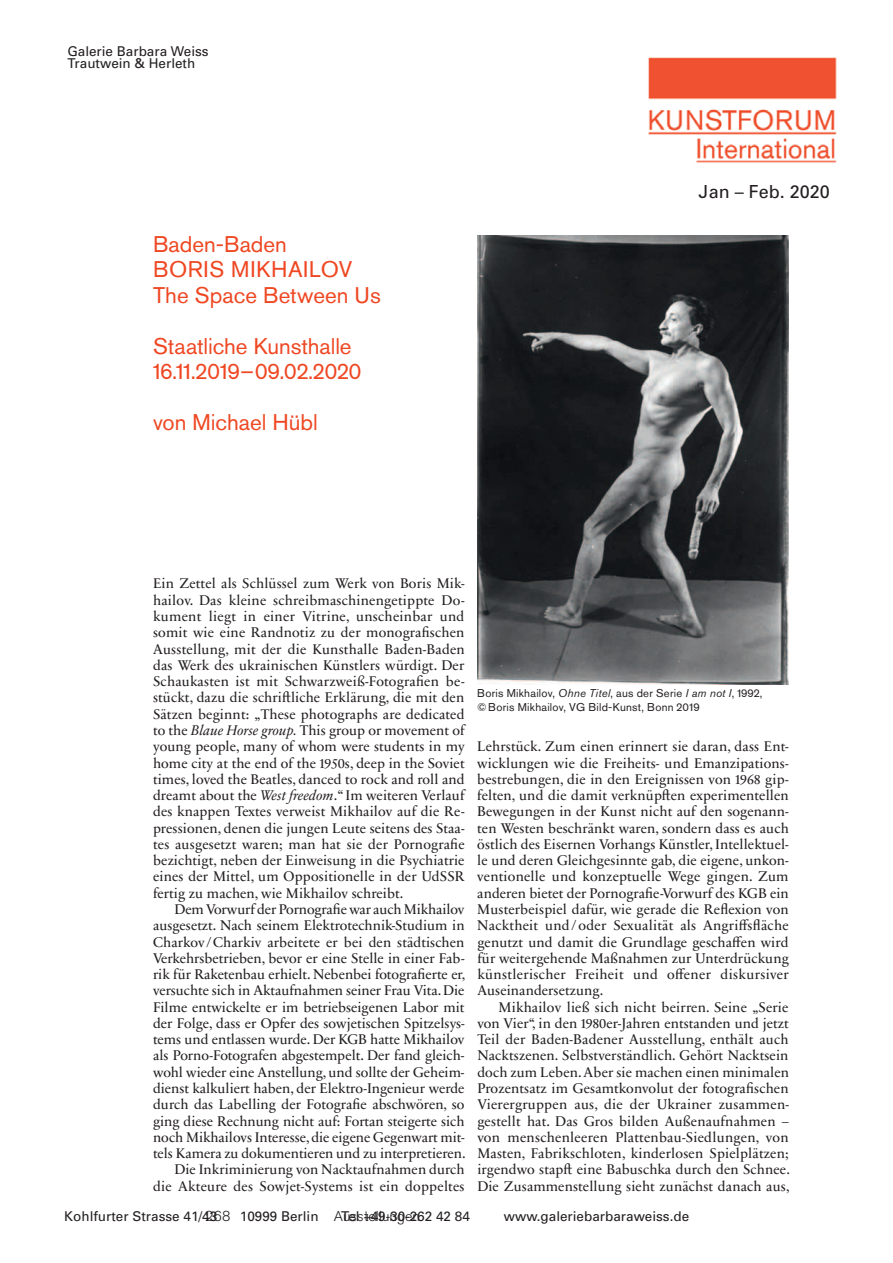
<style>
.page{position:relative;width:893px;height:1263px;background:#fff}
.page>*{position:absolute;margin:0;border:0;box-sizing:border-box;transform-origin:0 0}
.t1{font:22.5px/25.5px "Akzidenz Grotesk Pro";color:#ef4722}
.t2{font:18px "Univers";color:#231f20}
.t3{font:14.25px "Sabon Next LT Pro";letter-spacing:.005em;color:#231f20}
.t4{font:14.25px "Sabon Next LT Pro";letter-spacing:.025em;color:#231f20}
.t5{font:300 14.25px "Akzidenz Grotesk Pro";letter-spacing:.01em;color:#231f20}
.t6{font:13.5px "Univers";color:#231f20}
.t7{font:11.25px/13.5px "Akzidenz Grotesk Pro";letter-spacing:.025em;color:#231f20}
.s1{font-style:italic}
</style>
<div class="page">
<img style="left:648px;top:57px;width:189px;height:106px">
<img style="left:477px;top:236px;width:312px;height:449px">
<p class="t6" style="left:67px;top:43px;width:143px">Galerie Barbara Weiss</p>
<p class="t6" style="left:68px;top:56px;width:129px">Trautwein &amp; Herleth</p>
<p class="t1" style="left:153px;top:231px;width:229px">Baden-Baden<br>BORIS MIKHAILOV<br>The Space Between Us</p>
<p class="t1" style="left:153px;top:333px;width:210px">Staatliche Kunsthalle<br>16.11.2019 – 09.02.2020</p>
<p class="t1" style="left:153px;top:409px;width:166px">von Michael Hübl</p>
<p class="t2" style="left:699px;top:181px;width:133px">Jan – Feb. 2020</p>
<p class="t3" style="left:153px;top:573px;width:313px">Ein Zettel als Schlüssel zum Werk von Boris Mik-</p>
<p class="t3" style="left:153px;top:589px;width:313px">hailov. Das kleine schreibmaschinengetippte Do-</p>
<p class="t3" style="left:153px;top:605px;width:313px">kument liegt in einer Vitrine, unscheinbar und</p>
<p class="t3" style="left:153px;top:621px;width:313px">somit wie eine Randnotiz zu der monografischen</p>
<p class="t3" style="left:153px;top:638px;width:313px">Ausstellung, mit der die Kunsthalle Baden-Baden</p>
<p class="t3" style="left:153px;top:654px;width:313px">das Werk des ukrainischen Künstlers würdigt. Der</p>
<p class="t3" style="left:153px;top:670px;width:313px">Schaukasten ist mit Schwarzweiß-Fotografien be-</p>
<p class="t3" style="left:153px;top:687px;width:313px">stückt, dazu die schriftliche Erklärung, die mit den</p>
<p class="t3" style="left:153px;top:703px;width:313px">Sätzen beginnt: „These photographs are dedicated</p>
<p class="t3" style="left:153px;top:719px;width:313px">to the <span class="s1">Blaue Horse group.</span> This group or movement of</p>
<p class="t3" style="left:153px;top:735px;width:313px">young people, many of whom were students in my</p>
<p class="t3" style="left:153px;top:752px;width:313px">home city at the end of the 1950s, deep in the Soviet</p>
<p class="t3" style="left:153px;top:768px;width:313px">times, loved the Beatles, danced to rock and roll and</p>
<p class="t3" style="left:153px;top:784px;width:313px">dreamt about the <span class="s1">West freedom</span>.“ Im weiteren Verlauf</p>
<p class="t3" style="left:153px;top:800px;width:313px">des knappen Textes verweist Mikhailov auf die Re-</p>
<p class="t3" style="left:153px;top:817px;width:313px">pressionen, denen die jungen Leute seitens des Staa-</p>
<p class="t3" style="left:153px;top:833px;width:313px">tes ausgesetzt waren; man hat sie der Pornografie</p>
<p class="t3" style="left:153px;top:849px;width:313px">bezichtigt, neben der Einweisung in die Psychiatrie</p>
<p class="t3" style="left:153px;top:866px;width:313px">eines der Mittel, um Oppositionelle in der UdSSR</p>
<p class="t3" style="left:153px;top:882px;width:252px">fertig zu machen, wie Mikhailov schreibt.</p>
<p class="t3" style="left:174px;top:898px;width:292px">Dem Vorwurf der Pornografie war auch Mikhailov</p>
<p class="t3" style="left:153px;top:914px;width:313px">ausgesetzt. Nach seinem Elektrotechnik-Studium in</p>
<p class="t3" style="left:153px;top:931px;width:313px">Charkov / Charkiv arbeitete er bei den städtischen</p>
<p class="t3" style="left:153px;top:947px;width:313px">Verkehrsbetrieben, bevor er eine Stelle in einer Fab-</p>
<p class="t3" style="left:153px;top:963px;width:314px">rik für Raketenbau erhielt. Nebenbei fotografierte er,</p>
<p class="t3" style="left:153px;top:979px;width:313px">versuchte sich in Aktaufnahmen seiner Frau Vita. Die</p>
<p class="t3" style="left:153px;top:996px;width:313px">Filme entwickelte er im betriebseigenen Labor mit</p>
<p class="t3" style="left:153px;top:1012px;width:313px">der Folge, dass er Opfer des sowjetischen Spitzelsys-</p>
<p class="t3" style="left:153px;top:1028px;width:313px">tems und entlassen wurde. Der KGB hatte Mikhailov</p>
<p class="t3" style="left:153px;top:1045px;width:313px">als Porno-Fotografen abgestempelt. Der fand gleich-</p>
<p class="t3" style="left:153px;top:1061px;width:313px">wohl wieder eine Anstellung, und sollte der Geheim-</p>
<p class="t3" style="left:153px;top:1077px;width:313px">dienst kalkuliert haben, der Elektro-Ingenieur werde</p>
<p class="t3" style="left:153px;top:1093px;width:313px">durch das Labelling der Fotografie abschwören, so</p>
<p class="t3" style="left:153px;top:1110px;width:313px">ging diese Rechnung nicht auf: Fortan steigerte sich</p>
<p class="t3" style="left:153px;top:1126px;width:313px">noch Mikhailovs Interesse, die eigene Gegenwart mit-</p>
<p class="t3" style="left:153px;top:1142px;width:314px">tels Kamera zu dokumentieren und zu interpretieren.</p>
<p class="t3" style="left:174px;top:1158px;width:292px">Die Inkriminierung von Nacktaufnahmen durch</p>
<p class="t3" style="left:153px;top:1175px;width:313px">die Akteure des Sowjet-Systems ist ein doppeltes</p>
<p class="t7" style="left:477px;top:686px;width:287px">Boris Mikhailov, <span class="s1">Ohne Titel</span>, aus der Serie <span class="s1">I am not I</span>, 1992, © Boris Mikhailov, VG Bild-Kunst, Bonn 2019</p>
<p class="t3" style="left:477px;top:735px;width:313px">Lehrstück. Zum einen erinnert sie daran, dass Ent-</p>
<p class="t3" style="left:477px;top:752px;width:313px">wicklungen wie die Freiheits- und Emanzipations-</p>
<p class="t3" style="left:477px;top:768px;width:313px">bestrebungen, die in den Ereignissen von 1968 gip-</p>
<p class="t3" style="left:477px;top:784px;width:313px">felten, und die damit verknüpften experimentellen</p>
<p class="t3" style="left:477px;top:800px;width:313px">Bewegungen in der Kunst nicht auf den sogenann-</p>
<p class="t3" style="left:477px;top:817px;width:313px">ten Westen beschränkt waren, sondern dass es auch</p>
<p class="t3" style="left:477px;top:833px;width:313px">östlich des Eisernen Vorhangs Künstler, Intellektuel-</p>
<p class="t3" style="left:477px;top:849px;width:313px">le und deren Gleichgesinnte gab, die eigene, unkon-</p>
<p class="t3" style="left:477px;top:866px;width:313px">ventionelle und konzeptuelle Wege gingen. Zum</p>
<p class="t3" style="left:477px;top:882px;width:313px">anderen bietet der Pornografie-Vorwurf des KGB ein</p>
<p class="t3" style="left:477px;top:898px;width:313px">Musterbeispiel dafür, wie gerade die Reflexion von</p>
<p class="t3" style="left:477px;top:914px;width:313px">Nacktheit und / oder Sexualität als Angriffsfläche</p>
<p class="t3" style="left:477px;top:931px;width:313px">genutzt und damit die Grundlage geschaffen wird</p>
<p class="t3" style="left:477px;top:947px;width:313px">für weitergehende Maßnahmen zur Unterdrückung</p>
<p class="t4" style="left:477px;top:963px;width:313px">künstlerischer Freiheit und offener diskursiver</p>
<p class="t3" style="left:477px;top:979px;width:127px">Auseinandersetzung.</p>
<p class="t3" style="left:499px;top:996px;width:291px">Mikhailov ließ sich nicht beirren. Seine „Serie</p>
<p class="t3" style="left:477px;top:1012px;width:313px">von Vier“, in den 1980er-Jahren entstanden und jetzt</p>
<p class="t3" style="left:477px;top:1028px;width:313px">Teil der Baden-Badener Ausstellung, enthält auch</p>
<p class="t3" style="left:477px;top:1045px;width:313px">Nacktszenen. Selbstverständlich. Gehört Nacktsein</p>
<p class="t3" style="left:477px;top:1061px;width:313px">doch zum Leben. Aber sie machen einen minimalen</p>
<p class="t3" style="left:477px;top:1077px;width:313px">Prozentsatz im Gesamtkonvolut der fotografischen</p>
<p class="t3" style="left:477px;top:1093px;width:313px">Vierergruppen aus, die der Ukrainer zusammen-</p>
<p class="t3" style="left:477px;top:1110px;width:313px">gestellt hat. Das Gros bilden Außenaufnahmen –</p>
<p class="t3" style="left:477px;top:1126px;width:313px">von menschenleeren Plattenbau-Siedlungen, von</p>
<p class="t3" style="left:477px;top:1142px;width:313px">Masten, Fabrikschloten, kinderlosen Spielplätzen;</p>
<p class="t3" style="left:477px;top:1158px;width:314px">irgendwo stapft eine Babuschka durch den Schnee.</p>
<p class="t3" style="left:477px;top:1175px;width:314px">Die Zusammenstellung sieht zunächst danach aus,</p>
<p class="t5" style="left:205px;top:1206px;width:27px">268</p>
<p class="t5" style="left:334px;top:1206px;width:88px">Ausstellungen</p>
<p class="t6" style="left:64px;top:1209px;width:155px">Kohlfurter Strasse 41/43</p>
<p class="t6" style="left:240px;top:1209px;width:80px">10999 Berlin</p>
<p class="t6" style="left:341px;top:1209px;width:130px">Tel +49-30-262 42 84</p>
<p class="t6" style="left:504px;top:1209px;width:187px">www.galeriebarbaraweiss.de</p>
</div>
